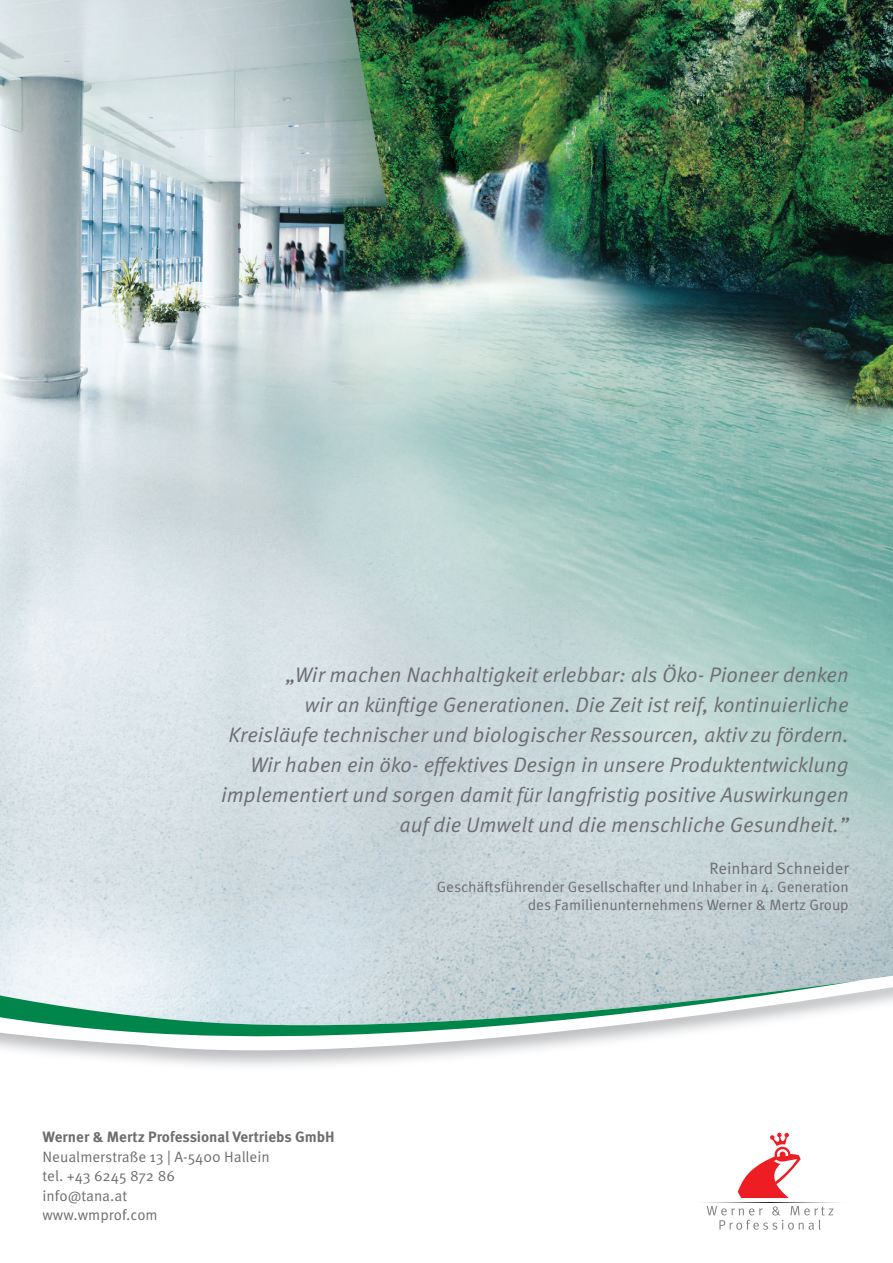
<style>
.page{position:relative;width:893px;height:1263px;background:#fff}
.page>*{position:absolute;margin:0;border:0;box-sizing:border-box;transform-origin:0 0}
.t1{font:21px/30px "Meta Pro Norm Ita";color:#6c6d70;text-align:right}
.t2{font:16.5px "Meta Pro Norm";color:#6c6d70}
.t3{font:15px/19.5px "Meta Pro Norm";color:#6c6d70}
.t4{font:700 15px "Meta Pro";color:#6c6d70}
</style>
<div class="page">
<svg style="left:738px;top:1133px;width:63px;height:65px"></svg>
<img style="left:703px;top:1202px;width:135px;height:1px">
<svg style="left:707px;top:1206px;width:126px;height:24px"></svg>
<img style="left:0;top:0;width:893px;height:1066px">
<svg style="left:0;top:972px;width:893px;height:78px"></svg>
<svg style="left:0;top:980px;width:859px;height:70px"></svg>
<p class="t1" style="left:221px;top:661px;width:629px">„Wir machen Nachhaltigkeit erlebbar: als Öko- Pioneer denken<br>wir an künftige Generationen. Die Zeit ist reif, kontinuierliche Kreisläufe technischer und biologischer Ressourcen, aktiv zu fördern.<br>Wir haben ein öko- effektives Design in unsere Produktentwicklung implementiert und sorgen damit für langfristig positive Auswirkungen auf die Umwelt und die menschliche Gesundheit.”</p>
<p class="t2" style="left:710px;top:862px;width:141px">Reinhard Schneider</p>
<p class="t3" style="left:437px;top:878px;width:414px;line-height:18px;text-align:right">Geschäftsführender Gesellschafter und Inhaber in 4. Generation des Familienunternehmens Werner &amp; Mertz Group</p>
<p class="t4" style="left:43px;top:1132px;width:294px">Werner &amp; Mertz Professional Vertriebs GmbH</p>
<p class="t3" style="left:43px;top:1148px;width:229px">Neualmerstraße 13 | A-5400 Hallein tel. +43 6245 872 86<br>info@tana.at<br>www.wmprof.com</p>
</div>
